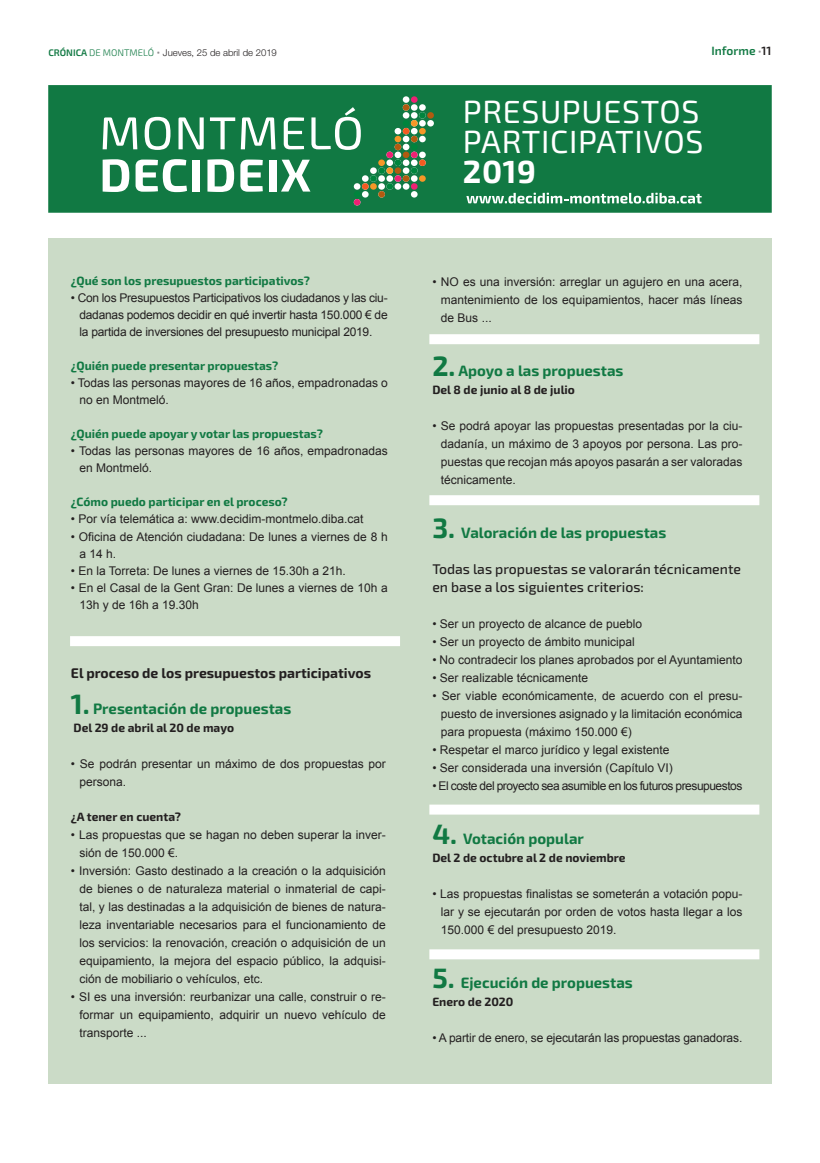
<style>
.page{position:relative;width:820px;height:1163px;background:#fff}
.page>*{position:absolute;margin:0;border:0;box-sizing:border-box;transform-origin:0 0}
.t1{font:32px/30px "Exo 2";letter-spacing:.02em;color:#fff}
.t2{font:700 32px "Exo 2";color:#fff}
.t3{font:700 15px "Exo 2";color:#117943}
.t4{font:500 14px/18px "Exo 2";color:#231f20}
.t5{font:700 14px "Exo 2";color:#231f20}
.t6{font:12px/18px "Arial";color:#231f20;text-align:justify}
.t7{font:700 12px "Exo 2";color:#117943}
.t8{font:700 12px "Exo 2";color:#231f20}
.t9{font:12px "Arial";letter-spacing:-.04em;color:#231f20}
.t10{font:600 12px "Exo 2";color:#117943}
.t11{font:300 9.5px "Helvetica Neue";color:#231f20}
.s1{font-family:"Exo 2";font-weight:600;color:#117943}
.s2{font-family:"Exo 2";color:#117943}
.s3{font-family:"Exo 2";font-weight:700;font-size:13px;color:#8d8b8e}
.s4{font-weight:700;font-size:13px;color:#8d8b8e}
.s5{color:#231f20}
.s6{font-size:28px}
</style>
<div class="page">
<div style="left:48px;top:85px;width:723px;height:128px;background:#117943"></div>
<svg style="left:100px;top:96px;width:334px;height:109px"></svg>
<svg style="left:466px;top:193px;width:235px;height:10px"></svg>
<div style="left:48px;top:238px;width:723px;height:845px;background:#cbdbc7"></div>
<div style="left:70px;top:636px;width:330px;height:10px;background:#fff"></div>
<div style="left:429px;top:495px;width:330px;height:10px;background:#fff"></div>
<div style="left:429px;top:334px;width:330px;height:10px;background:#fff"></div>
<div style="left:429px;top:804px;width:330px;height:10px;background:#fff"></div>
<div style="left:429px;top:949px;width:330px;height:10px;background:#fff"></div>
<p class="t11" style="left:48px;top:46px;width:230px"><span class="s1">CRÓNICA</span> <span class="s2">DE MONTMELÓ</span> <span class="s3">·</span> Jueves, 25 de abril de 2019</p>
<p class="t10" style="left:711px;top:43px;width:61px">Informe <span class="s4">·</span><span class="s5">11</span></p>
<p class="t7" style="left:71px;top:274px;width:240px">¿Qué son los presupuestos participativos?</p>
<p class="t6" style="left:79px;top:290px;width:310px;line-height:17px;text-indent:-9px">• Con los Presupuestos Participativos los ciudadanos y las ciu&shy;dadanas podemos decidir en qué invertir hasta 150.000 € de la partida de inversiones del presupuesto municipal 2019.</p>
<p class="t7" style="left:71px;top:359px;width:209px">¿Quién puede presentar propuestas?</p>
<p class="t6" style="left:79px;top:375px;width:310px;line-height:17px;text-indent:-9px">• Todas las personas mayores de 16 años, empadronadas o no en Montmeló.</p>
<p class="t7" style="left:71px;top:427px;width:253px">¿Quién puede apoyar y votar las propuestas?</p>
<p class="t6" style="left:79px;top:443px;width:309px;line-height:17px;text-indent:-9px">• Todas las personas mayores de 16 años, empadronadas en Montmeló.</p>
<p class="t7" style="left:71px;top:495px;width:218px">¿Cómo puedo participar en el proceso?</p>
<p class="t6" style="left:71px;top:510px;width:294px">• Por vía telemática a: www.decidim-montmelo.diba.cat</p>
<p class="t6" style="left:79px;top:528px;width:310px;line-height:17px;text-indent:-9px">• Oficina de Atención ciudadana: De lunes a viernes de 8 h a 14 h.</p>
<p class="t6" style="left:71px;top:561px;width:276px">• En la Torreta: De lunes a viernes de 15.30h a 21h.</p>
<p class="t6" style="left:79px;top:579px;width:310px;line-height:17px;text-indent:-9px">• En el Casal de la Gent Gran: De lunes a viernes de 10h a<br>13h y de 16h a 19.30h</p>
<p class="t5" style="left:71px;top:664px;width:301px">El proceso de los presupuestos participativos</p>
<p class="t3" style="left:71px;top:699px;width:222px"><span class="s6">1.</span> Presentación de propuestas</p>
<p class="t8" style="left:73px;top:720px;width:162px">Del 29 de abril al 20 de mayo</p>
<p class="t6" style="left:79px;top:754px;width:308px;text-indent:-9px">• Se podrán presentar un máximo de dos propuestas por persona.</p>
<p class="t8" style="left:71px;top:809px;width:112px">¿A tener en cuenta?</p>
<p class="t6" style="left:79px;top:825px;width:308px;text-indent:-9px">• Las propuestas que se hagan no deben superar la inver&shy;sión de 150.000 €.</p>
<p class="t6" style="left:79px;top:861px;width:308px;text-indent:-9px">• Inversión: Gasto destinado a la creación o la adquisición de bienes o de naturaleza material o inmaterial de capi&shy;tal, y las destinadas a la adquisición de bienes de natura&shy;leza inventariable necesarios para el funcionamiento de los servicios: la renovación, creación o adquisición de un equipamiento, la mejora del espacio público, la adquisi&shy;ción de mobiliario o vehículos, etc.</p>
<p class="t6" style="left:79px;top:987px;width:308px;text-indent:-9px">• SI es una inversión: reurbanizar una calle, construir o re&shy;formar un equipamiento, adquirir un nuevo vehículo de transporte ...</p>
<h1 class="t1" style="left:462px;top:97px;width:242px">PRESUPUESTOS<br>PARTICIPATIVOS</h1>
<h1 class="t2" style="left:462px;top:153px;width:75px">2019</h1>
<p class="t6" style="left:441px;top:272px;width:303px;text-indent:-9px">• NO es una inversión: arreglar un agujero en una acera, mantenimiento de los equipamientos, hacer más líneas de Bus ...</p>
<p class="t3" style="left:432px;top:361px;width:192px"><span class="s6">2.</span> Apoyo a las propuestas</p>
<p class="t8" style="left:432px;top:382px;width:144px">Del 8 de junio al 8 de julio</p>
<p class="t6" style="left:441px;top:416px;width:303px;text-indent:-9px">• Se podrá apoyar las propuestas presentadas por la ciu&shy;dadanía, un máximo de 3 apoyos por persona. Las pro&shy;puestas que recojan más apoyos pasarán a ser valoradas técnicamente.</p>
<p class="t3" style="left:432px;top:523px;width:235px"><span class="s6">3.</span> Valoración de las propuestas</p>
<p class="t4" style="left:432px;top:560px;width:310px">Todas las propuestas se valorarán técnicamente en base a los siguientes criterios:</p>
<p class="t6" style="left:432px;top:614px;width:211px">• Ser un proyecto de alcance de pueblo</p>
<p class="t6" style="left:432px;top:632px;width:204px">• Ser un proyecto de ámbito municipal</p>
<p class="t6" style="left:432px;top:650px;width:311px">• No contradecir los planes aprobados por el Ayuntamiento</p>
<p class="t6" style="left:432px;top:668px;width:157px">• Ser realizable técnicamente</p>
<p class="t6" style="left:441px;top:686px;width:303px;text-indent:-9px">• Ser viable económicamente, de acuerdo con el presu&shy;puesto de inversiones asignado y la limitación económica para propuesta (máximo 150.000 €)</p>
<p class="t6" style="left:432px;top:740px;width:238px">• Respetar el marco jurídico y legal existente</p>
<p class="t6" style="left:432px;top:758px;width:242px">• Ser considerada una inversión (Capítulo VI)</p>
<p class="t9" style="left:432px;top:777px;width:311px">• El coste del proyecto sea asumible en los futuros presupuestos</p>
<p class="t3" style="left:432px;top:829px;width:153px"><span class="s6">4.</span> Votación popular</p>
<p class="t8" style="left:432px;top:850px;width:195px">Del 2 de octubre al 2 de noviembre</p>
<p class="t6" style="left:441px;top:884px;width:303px;text-indent:-9px">• Las propuestas finalistas se someterán a votación popu&shy;lar y se ejecutarán por orden de votos hasta llegar a los 150.000 € del presupuesto 2019.</p>
<p class="t3" style="left:432px;top:973px;width:202px"><span class="s6">5.</span> Ejecución de propuestas</p>
<p class="t8" style="left:432px;top:994px;width:82px">Enero de 2020</p>
<p class="t6" style="left:432px;top:1028px;width:311px">• A partir de enero, se ejecutarán las propuestas ganadoras.</p>
</div>
